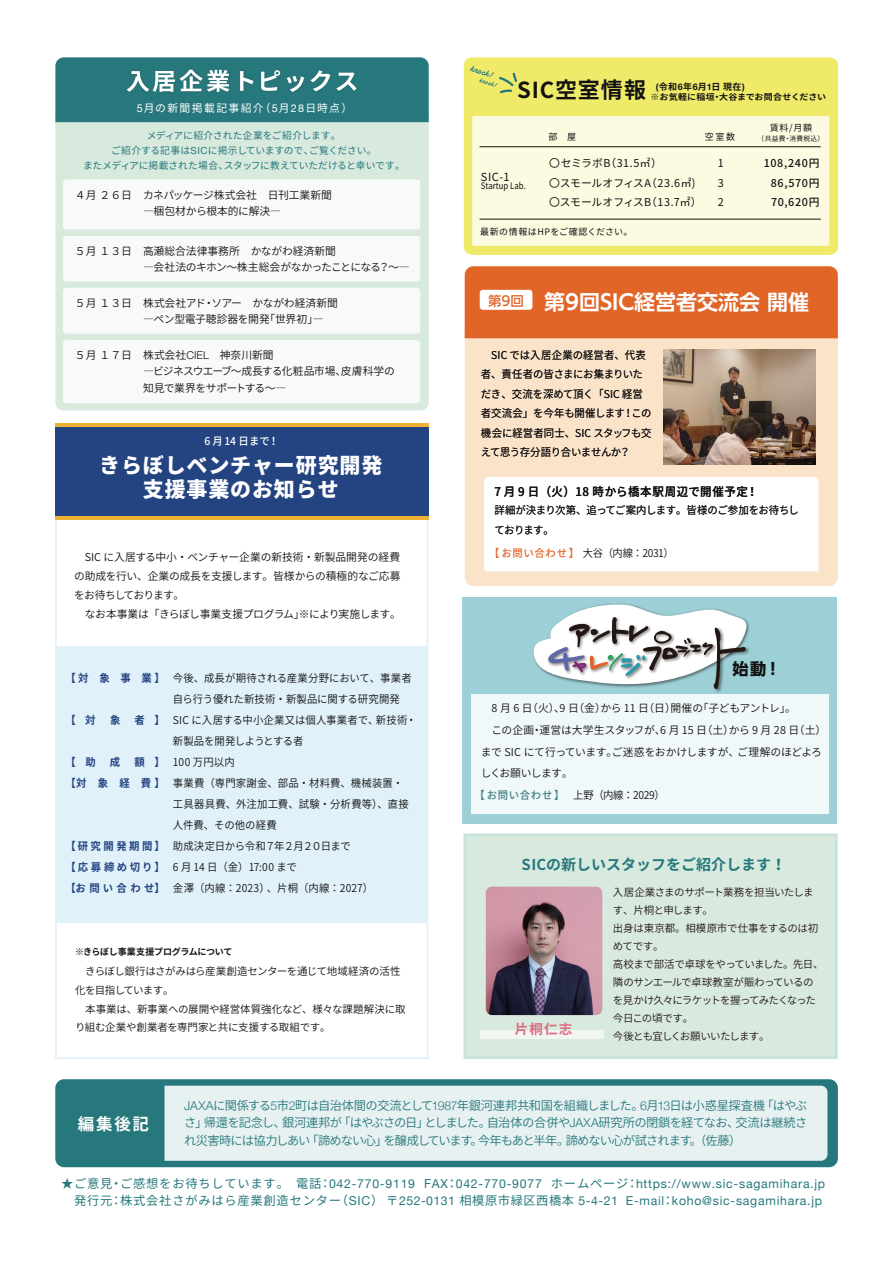
<style>
.page{position:relative;width:893px;height:1263px;background:#fff}
.page>*{position:absolute;margin:0;border:0;box-sizing:border-box;transform-origin:0 0}
.t1{font:700 22.05px "Noto Sans CJ Kjp";letter-spacing:.035em;color:#121212}
.t2{font:900 21px/24px "Noto Sans CJ Kjp";letter-spacing:.04em;color:#fff;text-align:center}
.t3{font:700 21px "UD Shin Go NT Pro De";color:#fff}
.t4{font:700 16.5px "Noto Sans CJ Kjp";color:#fff}
.t5{font:700 16.2px "UD Shin Go Pro";color:#121212}
.t6{font:700 15px "Noto Sans CJ Kjp";color:#26787c}
.t7{font:700 13.5px "Noto Sans CJ Kjp";color:#df6c81}
.t8{font:600 12.3px/17.2px "Noto Sans CJ Kjp";letter-spacing:-.08em;color:#26787c;text-align:justify}
.t9{font:12.3px/17.2px "Helvetica Neue";letter-spacing:.06em;color:#26787c}
.t10{font:500 12px "Noto Sans CJ Kjp";letter-spacing:.045em;color:#121212;scale:.96 1}
.t11{font:11.1px "Noto Sans CJ Kjp";color:#121212}
.t12{font:600 10.8px/16.2px "Noto Sans CJ Kjp";letter-spacing:-.01em;color:#121212}
.t13{font:600 10.8px/21px "Noto Sans CJ Kjp";letter-spacing:.01em;color:#121212;scale:.96 1}
.t14{font:600 10.8px/19.5px "Noto Sans CJ Kjp";letter-spacing:-.01em;color:#121212;scale:.96 1}
.t15{font:10.8px/19.5px "Noto Sans CJ Kjp";letter-spacing:.005em;color:#121212}
.t16{font:700 10.8px/21px "Noto Sans CJ Kjp";letter-spacing:.315em;color:#244381;text-align:right;scale:.96 1}
.t17{font:600 10.8px/19.5px "Noto Sans CJ Kjp";letter-spacing:-.045em;color:#121212;scale:.96 1}
.t18{font:600 10.8px "Noto Sans CJ Kjp";letter-spacing:-.035em;color:#121212}
.t19{font:500 10.8px/19.5px "Noto Sans CJ Kjp";letter-spacing:.065em;color:#121212;text-align:justify}
.t20{font:10.8px "Noto Sans CJ Kjp";letter-spacing:.125em;color:#fff}
.t21{font:600 10.8px "Noto Sans CJ Kjp";letter-spacing:-.065em;color:#121212}
.t22{font:500 10.8px "Noto Sans CJ Kjp";color:#fff;scale:.96 1}
.t23{font:600 10.5px/18px "Noto Sans CJ Kjp";letter-spacing:-.055em;color:#221713}
.t24{font:600 10.5px/18.9px "Noto Sans CJ Kjp";letter-spacing:-.025em;color:#121212}
.t25{font:9.75px/14.7px "Noto Sans CJ Kjp";letter-spacing:-.005em;color:#26787c;text-align:center}
.t26{font:700 9px "Noto Sans CJ Kjp";letter-spacing:-.02em;color:#121212}
.t27{font:9px "Noto Sans CJ Kjp";letter-spacing:.04em;color:#121212}
.t28{font:9px "Noto Sans CJ Kjp";color:#121212;scale:.87 1}
.t29{font:700 8.4px "Noto Sans CJ Kjp";letter-spacing:.02em;color:#121212;scale:1.06 1}
.t30{font:6.75px "Noto Sans CJ Kjp";letter-spacing:.04em;color:#121212}
.s1{font-family:"Helvetica Neue"}
.s2{font-family:"Helvetica Neue";font-weight:300}
.s3{font-weight:500;color:#e26528}
.s4{font-weight:500;color:#3f7f84}
.s5{font-family:"Noto Sans CJ Kjp"}
</style>
<div class="page">
<div style="left:464px;top:57px;width:374px;height:198px;background:#f0ea69;border-radius:8px"></div>
<div style="left:472px;top:116px;width:357px;height:130px;background:#fcfae1;border-radius:2px"></div>
<hr style="left:480px;top:146px;width:341px;height:1px;background:#121212">
<hr style="left:480px;top:219px;width:341px;height:1px;background:#121212">
<div style="left:55px;top:1079px;width:783px;height:88px;background:#26787c;border-radius:9px"></div>
<div style="left:164px;top:1086px;width:663px;height:75px;background:#e8f1f1"></div>
<div style="left:55px;top:107px;width:374px;height:303px;background:#d8e9de;border-radius:8px"></div>
<div style="left:63px;top:179px;width:357px;height:50px;background:#f7faf8;border-radius:3px"></div>
<svg style="left:55px;top:57px;width:374px;height:65px;background:#368185"></svg>
<div style="left:63px;top:236px;width:357px;height:46px;background:#f7faf8;border-radius:3px"></div>
<div style="left:63px;top:288px;width:357px;height:46px;background:#f7faf8;border-radius:3px"></div>
<div style="left:63px;top:340px;width:357px;height:63px;background:#f7faf8;border-radius:3px"></div>
<svg style="left:470px;top:66px;width:47px;height:27px"></svg>
<div style="left:465px;top:338px;width:373px;height:248px;background:#fbe3c9"></div>
<div style="left:465px;top:266px;width:373px;height:72px;background:#e26528"></div>
<div style="left:480px;top:290px;width:52px;height:20px;background:#fff;border-radius:3px"></div>
<img style="left:663px;top:349px;width:152px;height:115px">
<svg style="left:484px;top:477px;width:334px;height:94px"></svg>
<svg style="left:55px;top:520px;width:373px;height:539px"></svg>
<div style="left:55px;top:423px;width:373px;height:93px;background:#244381"></div>
<hr style="left:55px;top:516px;width:373px;height:4px;background:#efb133">
<div style="left:55px;top:646px;width:372px;height:276px;background:#e0f1f9"></div>
<hr style="left:55px;top:423px;width:373px;height:4px;background:#efb133">
<div style="left:463px;top:597px;width:374px;height:227px;background:#9dd0d6"></div>
<div style="left:471px;top:694px;width:357px;height:119px;background:#f1f8f9"></div>
<svg style="left:533px;top:604px;width:214px;height:86px"></svg>
<div style="left:463px;top:833px;width:375px;height:226px;background:#d8e9de"></div>
<div style="left:481px;top:1030px;width:123px;height:8px;background:#f1f6f2"></div>
<img style="left:486px;top:886px;width:116px;height:129px">
<p class="t20" style="left:137px;top:101px;width:217px"><span class="s1">5</span>月の新聞掲載記事紹介（<span class="s1">5</span>月<span class="s1">28</span>日時点）</p>
<p class="t25" style="left:83px;top:129px;width:323px">メディアに紹介された企業をご紹介します。<br>ご紹介する記事は<span class="s1">SIC</span>に掲示していますので、ご覧ください。<br>またメディアに掲載された場合、スタッフに教えていただけると幸いです。</p>
<p class="t12" style="left:143px;top:187px;width:190px;text-indent:-68px">４月２６日 カネパッケージ株式会社　日刊工業新聞―梱包材から根本的に解決―</p>
<p class="t12" style="left:143px;top:243px;width:268px;text-indent:-68px">５月１３日 高瀬総合法律事務所　かながわ経済新聞<br>―会社法のキホン～株主総会がなかったことになる？～―</p>
<p class="t12" style="left:143px;top:295px;width:196px;text-indent:-68px">５月１３日 株式会社アド・ソアー　かながわ経済新聞―ペン型電子聴診器を開発「世界初」―</p>
<p class="t12" style="left:143px;top:347px;width:253px;text-indent:-79px">　５月１７日 株式会社<span class="s2">CIEL</span>　神奈川新聞<br>―ビジネスウエーブ～成長する化粧品市場、皮膚科学の知見で業界をサポートする～―</p>
<p class="t22" style="left:204px;top:435px;width:79px">6 月 14 日まで！</p>
<h2 class="t2" style="left:99px;top:453px;width:285px">きらぼしベンチャー研究開発支援事業のお知らせ</h2>
<p class="t12" style="left:74px;top:548px;width:328px;line-height:18.9px">　SIC に入居する中小・ベンチャー企業の新技術・新製品開発の経費の助成を行い、企業の成長を支援します。皆様からの積極的なご応募をお待ちしております。<br>　なお本事業は「きらぼし事業支援プログラム」※により実施します。</p>
<p class="t16" style="left:65px;top:668px;width:105px">【 対象事業 】</p>
<p class="t16" style="left:65px;top:710px;width:33px">【 対</p>
<p class="t16" style="left:110px;top:710px;width:12px">象</p>
<p class="t16" style="left:135px;top:710px;width:33px">者 】</p>
<p class="t16" style="left:65px;top:752px;width:33px">【 助</p>
<p class="t16" style="left:110px;top:752px;width:12px">成</p>
<p class="t16" style="left:65px;top:752px;width:105px">額 】<br>【対象経費 】</p>
<p class="t16" style="left:65px;top:836px;width:105px;text-align:justify">【 研究開発期間 】【 応募締め切り 】【お問い合わせ】</p>
<p class="t13" style="left:173px;top:668px;width:255px">今後、成長が期待される産業分野において、事業者自ら行う優れた新技術・新製品に関する研究開発<br>SIC に入居する中小企業又は個人事業者で、新技術・新製品を開発しようとする者<br>100 万円以内<br>事業費（専門家謝金、部品・材料費、機械装置・<br>工具器具費、外注加工費、試験・分析費等）、直接人件費、その他の経費<br>助成決定日から令和７年２月２０日まで<br>6 月 14 日（金）17:00 まで<br>金澤（内線：2023）、片桐（内線：2027）</p>
<p class="t26" style="left:75px;top:946px;width:159px">※きらぼし事業支援プログラムについて</p>
<p class="t24" style="left:75px;top:962px;width:332px">　きらぼし銀行はさがみはら産業創造センターを通じて地域経済の活性化を目指しています。<br>　本事業は、新事業への展開や経営体質強化など、様々な課題解決に取り組む企業や創業者を専門家と共に支援する取組です。</p>
<h1 class="t1" style="left:517px;top:78px;width:130px">SIC空室情報</h1>
<p class="t26" style="left:656px;top:82px;width:91px"><span class="s1">(</span>令和<span class="s1">6</span>年<span class="s1">6</span>月<span class="s1">1</span>日現在<span class="s1">)</span></p>
<p class="t29" style="left:651px;top:92px;width:167px">※お気軽に稲垣・大谷までお問合せください</p>
<p class="t27" style="left:770px;top:122px;width:44px">賃料/月額</p>
<p class="t27" style="left:548px;top:132px;width:29px">部　屋</p>
<p class="t27" style="left:705px;top:132px;width:32px">空室数</p>
<p class="t30" style="left:758px;top:135px;width:68px">（共益費・消費税込）</p>
<p class="t11" style="left:481px;top:170px;width:30px">SIC-1</p>
<p class="t28" style="left:481px;top:181px;width:53px">Startup Lab.</p>
<p class="t15" style="left:549px;top:154px;width:154px">〇セミラボB（31.5㎡）<br>〇スモールオフィスA（23.6㎡)〇スモールオフィスB（13.7㎡）</p>
<p class="t15" style="left:718px;top:154px;width:7px;text-align:justify">1<br>3<br>2</p>
<p class="t19" style="left:771px;top:154px;width:50px;text-indent:-7px">108,240円86,570円70,620円</p>
<p class="t27" style="left:480px;top:226px;width:154px">最新の情報はHPをご確認ください。</p>
<h2 class="t3" style="left:488px;top:285px;width:323px"><sup>第9回</sup> 第9回SIC経営者交流会 開催</h2>
<p class="t14" style="left:481px;top:345px;width:179px">　SIC では入居企業の経営者、代表者、責任者の皆さまにお集まりいただき、交流を深めて頂く「SIC 経営者交流会」を今年も開催します！この機会に経営者同士、SIC スタッフも交えて思う存分語り合いませんか？</p>
<p class="t10" style="left:494px;top:484px;width:276px">7 月 9 日（火）18 時から橋本駅周辺で開催予定！</p>
<p class="t17" style="left:494px;top:500px;width:319px">詳細が決まり次第、追ってご案内します。皆様のご参加をお待ちしております。</p>
<p class="t14" style="left:489px;top:543px;width:194px"><span class="s3">【 お問い合わせ 】</span>大谷（内線：2031）</p>
<h3 class="t5" style="left:733px;top:655px;width:50px">始動！</h3>
<p class="t18" style="left:481px;top:702px;width:317px">　8 月 6 日（火）、9 日（金）から 11 日（日）開催の「子どもアントレ」。</p>
<p class="t12" style="left:481px;top:722px;width:347px">　この企画・運営は大学生スタッフが、6 月 15 日（土）から 9 月 28 日（土）</p>
<p class="t12" style="left:481px;top:744px;width:343px">まで SIC にて行っています。ご迷惑をおかけしますが、ご理解のほどよろ</p>
<p class="t21" style="left:481px;top:767px;width:94px">しくお願いします。</p>
<p class="t14" style="left:475px;top:786px;width:200px"><span class="s4">【 お問い合わせ 】</span> 上野（内線：2029）</p>
<h3 class="t6" style="left:521px;top:856px;width:266px">SICの新しいスタッフをご紹介します！</h3>
<p class="t7" style="left:515px;top:1021px;width:59px">片桐仁志</p>
<p class="t23" style="left:613px;top:883px;width:212px">入居企業さまのサポート業務を担当いたします、片桐と申します。<br>出身は東京都。相模原市で仕事をするのは初めてです。<br>高校まで部活で卓球をやっていました。先日、隣のサンエールで卓球教室が賑わっているのを見かけ久々にラケットを握ってみたくなった今日この頃です。<br>今後とも宜しくお願いいたします。</p>
<h3 class="t4" style="left:78px;top:1114px;width:73px">編集後記</h3>
<p class="t8" style="left:184px;top:1097px;width:624px"><span class="s2">JAXA</span>に関係する<span class="s2">5</span>市<span class="s2">2</span>町は自治体間の交流として<span class="s2">1987</span>年銀河連邦共和国を組織しました。<span class="s2">6</span>月<span class="s2">13</span>日は小惑星探査機「はやぶさ」帰還を記念し、銀河連邦が「はやぶさの日」としました。自治体の合併や<span class="s2">JAXA</span>研究所の閉鎖を経てなお、交流は継続され災害時には協力しあい「諦めない心」を醸成しています。今年もあと半年。諦めない心が試されます。（佐藤）</p>
<p class="t9" style="left:61px;top:1176px;width:766px"><span class="s5">★ご意見・ご感想をお待ちしています。 電話：</span>042-770-9119 FAX<span class="s5">：</span>042-770-9077 <span class="s5">ホームページ：</span>https://www.sic-sagamihara.jp<span class="s5">　発行元：株式会社さがみはら産業創造センター（</span>SIC<span class="s5">） 〒</span>252-0131 <span class="s5">相模原市緑区西橋本</span> 5-4-21 E-mail<span class="s5">：</span>koho@sic-sagamihara.jp</p>
</div>
